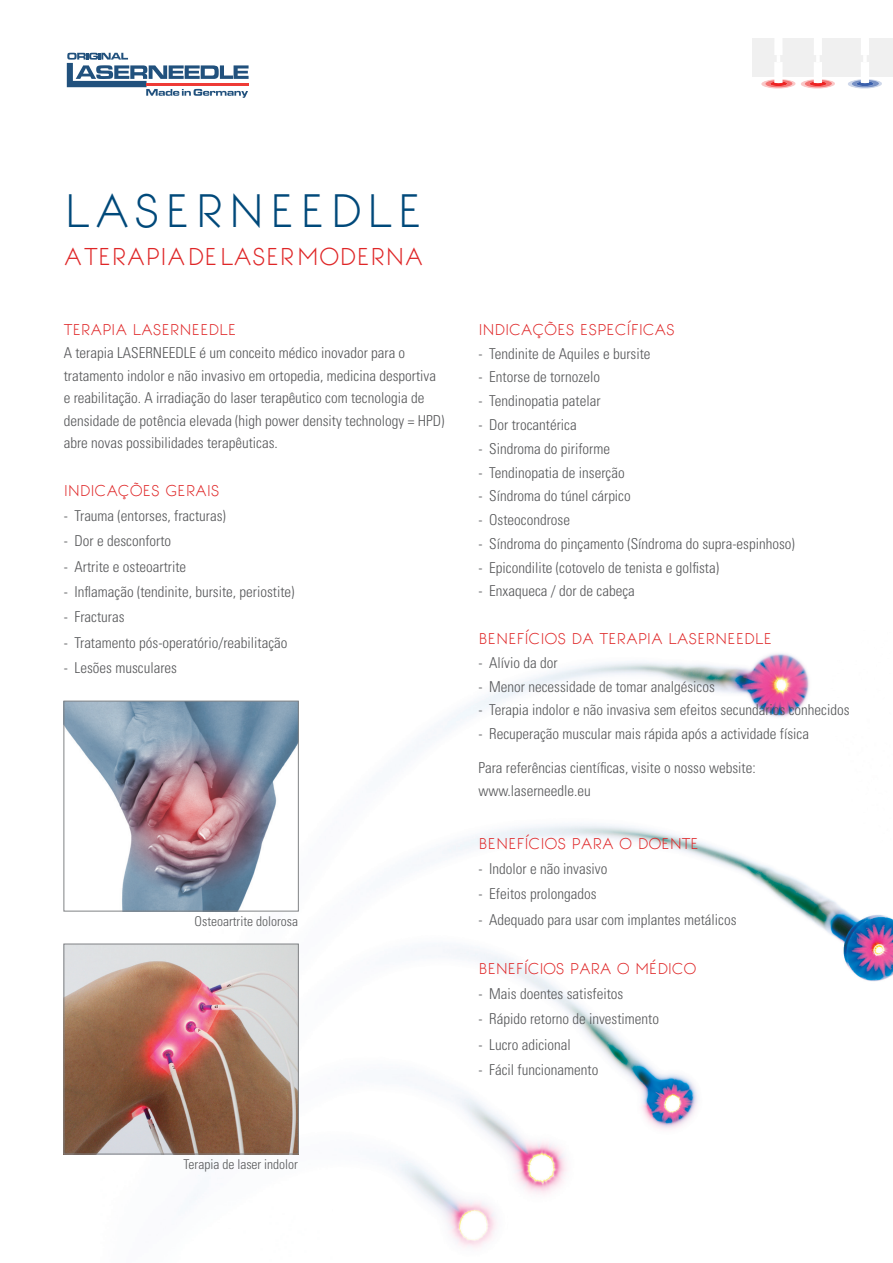
<style>
.page{position:relative;width:893px;height:1263px;background:#fff}
.page>*{position:absolute;margin:0;border:0;box-sizing:border-box;transform-origin:0 0}
.t1{font:300 45px "Bonveno CF";letter-spacing:.085em;color:#00497a}
.t2{font:300 23.4px "Bonveno CF";color:#df2627}
.Body_text_black{font:300 condensed 15px/22.5px "Univers";color:#57585a}
.Body_text_black-2{font:300 15px "Bonveno CF";letter-spacing:-.02em;color:#df2627}
.H2_rot{font:300 15px "Bonveno CF";letter-spacing:-.02em;color:#df2627}
.Bullets_Cover_page{font:300 condensed 13.5px "Univers";color:#57585a}
</style>
<div class="page">
<div style="left:753px;top:38px;width:140px;height:39px;background:#ebebec"></div>
<svg style="left:848px;top:38px;width:34px;height:51px"></svg>
<svg style="left:761px;top:38px;width:34px;height:51px"></svg>
<svg style="left:801px;top:38px;width:34px;height:51px"></svg>
<img style="left:63px;top:653px;width:830px;height:595px">
<svg style="left:67px;top:53px;width:182px;height:45px"></svg>
<img style="left:66px;top:703px;width:230px;height:206px">
<div style="left:64px;top:701px;width:234px;height:210px;border:1px solid #808285"></div>
<img style="left:66px;top:946px;width:230px;height:206px">
<div style="left:64px;top:944px;width:234px;height:210px;border:1px solid #808285"></div>
<p class="t1" style="left:64px;top:181px;width:361px">LASERNEEDLE</p>
<p class="t2" style="left:64px;top:241px;width:361px">A TERAPIA DE LASER MODERNA</p>
<p class="H2_rot" style="left:64px;top:319px;width:174px">TERAPIA LASERNEEDLE</p>
<p class="Body_text_black" style="left:64px;top:342px;width:382px">A terapia LASERNEEDLE é um conceito médico inovador para o tratamento indolor e não invasivo em ortopedia, medicina desportiva e reabilitação. A irradiação do laser terapêutico com tecnologia de densidade de potência elevada (high power density technology = HPD) abre novas possibilidades terapêuticas.</p>
<p class="Body_text_black-2" style="left:64px;top:480px;width:158px">INDICAÇÕES GERAIS</p>
<p class="Body_text_black" style="left:64px;top:505px;width:164px">- Trauma (entorses, fracturas)</p>
<p class="Body_text_black" style="left:64px;top:530px;width:109px">- Dor e desconforto</p>
<p class="Body_text_black" style="left:64px;top:555px;width:124px">- Artrite e osteoartrite</p>
<p class="Body_text_black" style="left:64px;top:580px;width:232px">- Inflamação (tendinite, bursite, periostite)</p>
<p class="Body_text_black" style="left:64px;top:606px;width:62px">- Fracturas</p>
<p class="Body_text_black" style="left:64px;top:631px;width:225px">- Tratamento pós-operatório/reabilitação</p>
<p class="Body_text_black" style="left:64px;top:656px;width:115px">- Lesões musculares</p>
<p class="Bullets_Cover_page" style="left:195px;top:913px;width:105px">Osteoartrite dolorosa</p>
<p class="Bullets_Cover_page" style="left:184px;top:1156px;width:116px">Terapia de laser indolor</p>
<p class="Body_text_black-2" style="left:478px;top:319px;width:198px">INDICAÇÕES ESPECÍFICAS</p>
<p class="Body_text_black" style="left:478px;top:342px;width:174px">- Tendinite de Aquiles e bursite</p>
<p class="Body_text_black" style="left:478px;top:366px;width:123px">- Entorse de tornozelo</p>
<p class="Body_text_black" style="left:478px;top:390px;width:124px">- Tendinopatia patelar</p>
<p class="Body_text_black" style="left:478px;top:413px;width:100px">- Dor trocantérica</p>
<p class="Body_text_black" style="left:478px;top:437px;width:133px">- Sindroma do piriforme</p>
<p class="Body_text_black" style="left:478px;top:461px;width:148px">- Tendinopatia de inserção</p>
<p class="Body_text_black" style="left:478px;top:485px;width:154px">- Síndroma do túnel cárpico</p>
<p class="Body_text_black" style="left:478px;top:509px;width:93px">- Osteocondrose</p>
<p class="Body_text_black" style="left:478px;top:532px;width:318px">- Síndroma do pinçamento (Síndroma do supra-espinhoso)</p>
<p class="Body_text_black" style="left:478px;top:556px;width:242px">- Epicondilite (cotovelo de tenista e golfista)</p>
<p class="Body_text_black" style="left:478px;top:580px;width:158px">- Enxaqueca / dor de cabeça</p>
<p class="Body_text_black-2" style="left:478px;top:628px;width:295px">BENEFÍCIOS DA TERAPIA LASERNEEDLE</p>
<p class="Body_text_black" style="left:478px;top:651px;width:81px">- Alívio da dor</p>
<p class="Body_text_black" style="left:478px;top:675px;width:238px">- Menor necessidade de tomar analgésicos</p>
<p class="Body_text_black" style="left:478px;top:699px;width:373px">- Terapia indolor e não invasiva sem efeitos secundários conhecidos</p>
<p class="Body_text_black" style="left:478px;top:723px;width:332px">- Recuperação muscular mais rápida após a actividade física</p>
<p class="Body_text_black" style="left:478px;top:757px;width:279px">Para referências científicas, visite o nosso website: www.laserneedle.eu</p>
<p class="H2_rot" style="left:478px;top:834px;width:222px">BENEFÍCIOS PARA O DOENTE</p>
<p class="Body_text_black" style="left:478px;top:857px;width:131px">- Indolor e não invasivo</p>
<p class="Body_text_black" style="left:478px;top:883px;width:120px">- Efeitos prolongados</p>
<p class="Body_text_black" style="left:478px;top:908px;width:260px">- Adequado para usar com implantes metálicos</p>
<p class="Body_text_black-2" style="left:478px;top:958px;width:220px">BENEFÍCIOS PARA O MÉDICO</p>
<p class="Body_text_black" style="left:478px;top:982px;width:146px">- Mais doentes satisfeitos</p>
<p class="Body_text_black" style="left:478px;top:1008px;width:182px">- Rápido retorno de investimento</p>
<p class="Body_text_black" style="left:478px;top:1033px;width:94px">- Lucro adicional</p>
<p class="Body_text_black" style="left:478px;top:1058px;width:121px">- Fácil funcionamento</p>
</div>
